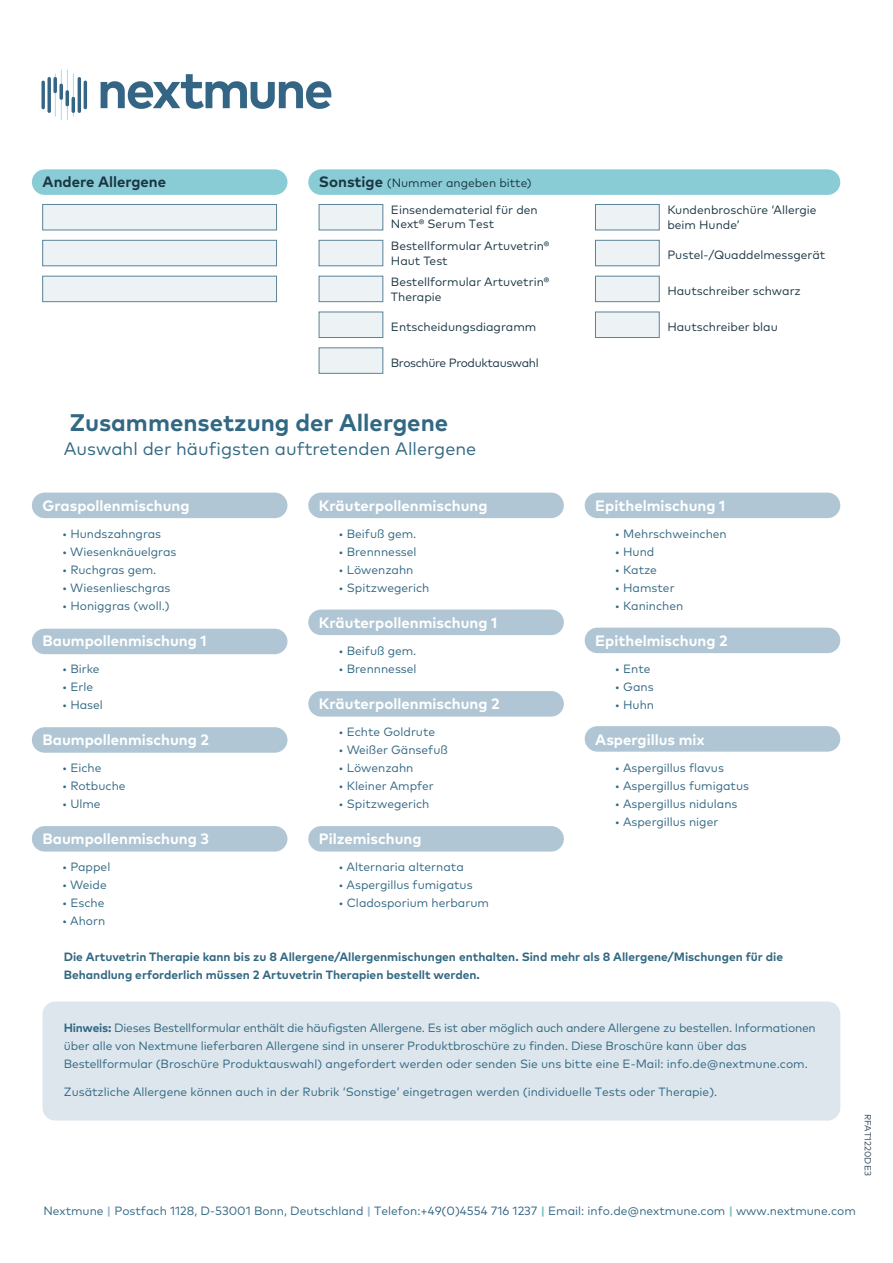
<style>
.page{position:relative;width:893px;height:1263px;background:#fff}
.page>*{position:absolute;margin:0;border:0;box-sizing:border-box;transform-origin:0 0}
.t1{font:700 24px "FF Mark Pro";color:#326883}
.t2{font:18px "FF Mark Pro";color:#326883}
.t3{font:700 15px "FF Mark Pro";color:#fff}
.t4{font:700 15px "FF Mark Pro";color:#1b3643}
.t5{font:12px/17.9px "FF Mark Pro";color:#326883}
.t6{font:12px/15px "FF Mark Pro";color:#1b3643}
.t7{font:700 12px/18px "FF Mark Pro";color:#326883}
.t8{font:12px "FF Mark Pro";letter-spacing:-.03em;color:#1b3643}
.t9{font:9px "FF Mark Pro";color:#30455a}
.s1{font-weight:700;font-size:15px}
.s2{font-weight:700}
.s3{font-weight:700;color:#94bbd4}
.s4{color:#326485}
.s5{font-weight:700;color:#7bc1c8}
</style>
<div class="page">
<div style="left:43px;top:1001px;width:797px;height:119px;background:#dce6ec;border-radius:13px"></div>
<div style="left:32px;top:493px;width:255px;height:25px;background:#b0c6d4;border-radius:13px"></div>
<div style="left:308px;top:493px;width:256px;height:25px;background:#b0c6d4;border-radius:13px"></div>
<div style="left:585px;top:493px;width:255px;height:25px;background:#b0c6d4;border-radius:13px"></div>
<div style="left:32px;top:629px;width:255px;height:25px;background:#b0c6d4;border-radius:13px"></div>
<div style="left:308px;top:609px;width:256px;height:26px;background:#b0c6d4;border-radius:13px"></div>
<div style="left:585px;top:628px;width:255px;height:25px;background:#b0c6d4;border-radius:13px"></div>
<div style="left:32px;top:727px;width:255px;height:26px;background:#b0c6d4;border-radius:13px"></div>
<div style="left:308px;top:691px;width:256px;height:25px;background:#b0c6d4;border-radius:13px"></div>
<div style="left:585px;top:726px;width:255px;height:26px;background:#b0c6d4;border-radius:13px"></div>
<div style="left:32px;top:826px;width:255px;height:25px;background:#b0c6d4;border-radius:13px"></div>
<div style="left:308px;top:826px;width:256px;height:25px;background:#b0c6d4;border-radius:13px"></div>
<div style="left:32px;top:169px;width:255px;height:26px;background:#89ccd6;border-radius:13px"></div>
<div style="left:308px;top:169px;width:532px;height:26px;background:#89ccd6;border-radius:13px"></div>
<div style="left:43px;top:204px;width:234px;height:26px;background:#edf2f4;border:1px solid #5a8398"></div>
<div style="left:43px;top:240px;width:234px;height:26px;background:#edf2f4;border:1px solid #5a8398"></div>
<div style="left:43px;top:276px;width:234px;height:26px;background:#edf2f4;border:1px solid #5a8398"></div>
<div style="left:319px;top:204px;width:64px;height:26px;background:#edf2f4;border:1px solid #5a8398"></div>
<div style="left:595px;top:204px;width:64px;height:26px;background:#edf2f4;border:1px solid #5a8398"></div>
<div style="left:319px;top:312px;width:64px;height:26px;background:#edf2f4;border:1px solid #5a8398"></div>
<div style="left:595px;top:312px;width:64px;height:26px;background:#edf2f4;border:1px solid #5a8398"></div>
<div style="left:319px;top:240px;width:64px;height:26px;background:#edf2f4;border:1px solid #5a8398"></div>
<div style="left:595px;top:240px;width:64px;height:26px;background:#edf2f4;border:1px solid #5a8398"></div>
<div style="left:319px;top:348px;width:64px;height:25px;background:#edf2f4"></div>
<div style="left:319px;top:276px;width:64px;height:26px;background:#edf2f4;border:1px solid #5a8398"></div>
<div style="left:595px;top:276px;width:64px;height:26px;background:#edf2f4;border:1px solid #5a8398"></div>
<img style="left:41px;top:70px;width:291px;height:50px">
<p class="t4" style="left:43px;top:170px;width:125px">Andere Allergene</p>
<p class="t6" style="left:319px;top:174px;width:214px"><span class="s1">Sonstige</span> (Nummer angeben bitte)</p>
<p class="t6" style="left:391px;top:201px;width:148px;line-height:14.5px">Einsendematerial für den<br>Next® Serum Test</p>
<p class="t6" style="left:391px;top:237px;width:160px">Bestellformular Artuvetrin®<br>Haut Test</p>
<p class="t6" style="left:391px;top:273px;width:160px">Bestellformular Artuvetrin®<br>Therapie</p>
<p class="t6" style="left:391px;top:318px;width:147px">Entscheidungsdiagramm</p>
<p class="t8" style="left:391px;top:354px;width:149px">Broschüre Produktauswahl</p>
<p class="t6" style="left:667px;top:201px;width:151px">Kundenbroschüre ‘Allergie beim Hunde’</p>
<p class="t6" style="left:667px;top:246px;width:159px">Pustel-/Quaddelmessgerät</p>
<p class="t6" style="left:667px;top:282px;width:135px">Hautschreiber schwarz</p>
<p class="t6" style="left:667px;top:318px;width:112px">Hautschreiber blau</p>
<h1 class="t1" style="left:70px;top:404px;width:380px">Zusammensetzung der Allergene</h1>
<h2 class="t2" style="left:64px;top:435px;width:414px">Auswahl der häufigsten auftretenden Allergene</h2>
<p class="t3" style="left:43px;top:494px;width:149px">Graspollenmischung</p>
<p class="t5" style="left:62px;top:524px;width:101px">• Hundszahngras</p>
<p class="t5" style="left:62px;top:542px;width:116px">• Wiesenknäuelgras</p>
<p class="t5" style="left:62px;top:560px;width:96px">• Ruchgras gem.</p>
<p class="t5" style="left:62px;top:578px;width:110px">• Wiesenlieschgras</p>
<p class="t5" style="left:62px;top:596px;width:109px">• Honiggras (woll.)</p>
<p class="t3" style="left:43px;top:629px;width:166px">Baumpollenmischung 1</p>
<p class="t5" style="left:62px;top:659px;width:39px">• Birke</p>
<p class="t5" style="left:62px;top:677px;width:33px">• Erle</p>
<p class="t5" style="left:62px;top:695px;width:42px">• Hasel</p>
<p class="t3" style="left:43px;top:728px;width:168px">Baumpollenmischung 2</p>
<p class="t5" style="left:62px;top:758px;width:41px">• Eiche</p>
<p class="t5" style="left:62px;top:776px;width:65px">• Rotbuche</p>
<p class="t5" style="left:62px;top:794px;width:40px">• Ulme</p>
<p class="t3" style="left:43px;top:827px;width:168px">Baumpollenmischung 3</p>
<p class="t5" style="left:62px;top:857px;width:50px">• Pappel</p>
<p class="t5" style="left:62px;top:875px;width:46px">• Weide</p>
<p class="t5" style="left:62px;top:893px;width:44px">• Esche</p>
<p class="t5" style="left:62px;top:911px;width:45px">• Ahorn</p>
<p class="t3" style="left:319px;top:494px;width:170px">Kräuterpollenmischung</p>
<p class="t5" style="left:338px;top:524px;width:80px">• Beifuß gem.</p>
<p class="t5" style="left:338px;top:542px;width:80px">• Brennnessel</p>
<p class="t5" style="left:338px;top:560px;width:77px">• Löwenzahn</p>
<p class="t5" style="left:338px;top:578px;width:93px">• Spitzwegerich</p>
<p class="t3" style="left:319px;top:611px;width:180px">Kräuterpollenmischung 1</p>
<p class="t5" style="left:338px;top:641px;width:80px">• Beifuß gem.</p>
<p class="t5" style="left:338px;top:659px;width:80px">• Brennnessel</p>
<p class="t3" style="left:319px;top:692px;width:182px">Kräuterpollenmischung 2</p>
<p class="t5" style="left:338px;top:722px;width:98px">• Echte Goldrute</p>
<p class="t5" style="left:338px;top:740px;width:111px">• Weißer Gänsefuß</p>
<p class="t5" style="left:338px;top:758px;width:77px">• Löwenzahn</p>
<p class="t5" style="left:338px;top:776px;width:97px">• Kleiner Ampfer</p>
<p class="t5" style="left:338px;top:794px;width:93px">• Spitzwegerich</p>
<p class="t3" style="left:319px;top:827px;width:104px">Pilzemischung</p>
<p class="t5" style="left:338px;top:857px;width:127px">• Alternaria alternata</p>
<p class="t5" style="left:338px;top:875px;width:136px">• Aspergillus fumigatus</p>
<p class="t5" style="left:338px;top:893px;width:152px">• Cladosporium herbarum</p>
<p class="t3" style="left:595px;top:494px;width:132px">Epithelmischung 1</p>
<p class="t5" style="left:615px;top:524px;width:113px">• Mehrschweinchen</p>
<p class="t5" style="left:615px;top:542px;width:41px">• Hund</p>
<p class="t5" style="left:615px;top:560px;width:44px">• Katze</p>
<p class="t5" style="left:615px;top:578px;width:61px">• Hamster</p>
<p class="t5" style="left:615px;top:596px;width:70px">• Kaninchen</p>
<p class="t3" style="left:595px;top:629px;width:134px">Epithelmischung 2</p>
<p class="t5" style="left:615px;top:659px;width:37px">• Ente</p>
<p class="t5" style="left:615px;top:677px;width:40px">• Gans</p>
<p class="t5" style="left:615px;top:695px;width:41px">• Huhn</p>
<p class="t3" style="left:595px;top:728px;width:111px">Aspergillus mix</p>
<p class="t5" style="left:615px;top:758px;width:111px">• Aspergillus flavus</p>
<p class="t5" style="left:615px;top:776px;width:136px">• Aspergillus fumigatus</p>
<p class="t5" style="left:615px;top:794px;width:124px">• Aspergillus nidulans</p>
<p class="t5" style="left:615px;top:812px;width:105px">• Aspergillus niger</p>
<p class="t7" style="left:64px;top:946px;width:721px">Die Artuvetrin Therapie kann bis zu 8 Allergene/Allergenmischungen enthalten. Sind mehr als 8 Allergene/Mischungen für die<br>Behandlung erforderlich müssen 2 Artuvetrin Therapien bestellt werden.</p>
<p class="t5" style="left:64px;top:1018px;width:753px"><span class="s2">Hinweis:</span> Dieses Bestellformular enthält die häufigsten Allergene. Es ist aber möglich auch andere Allergene zu bestellen. Informationen über alle von Nextmune lieferbaren Allergene sind in unserer Produktbroschüre zu finden. Diese Broschüre kann über das<br>Bestellformular (Broschüre Produktauswahl) angefordert werden oder senden Sie uns bitte eine E-Mail: info.de@nextmune.com.</p>
<p class="t5" style="left:64px;top:1081px;width:655px">Zusätzliche Allergene können auch in der Rubrik ‘Sonstige’ eingetragen werden (individuelle Tests oder Therapie).</p>
<p class="t9" style="left:875px;top:1113px;width:64px;rotate:90deg">RFAT1220DE3</p>
<p class="t5" style="left:43px;top:1201px;width:814px">Nextmune <span class="s3">|</span> Postfach 1128, D-53001 Bonn, Deutschland <span class="s3">|</span> Telefon:<span class="s4">+49(0)4554 716 1237</span> <span class="s5">|</span> Email: info.de@nextmune.com <span class="s5">|</span> www.nextmune.com</p>
</div>
